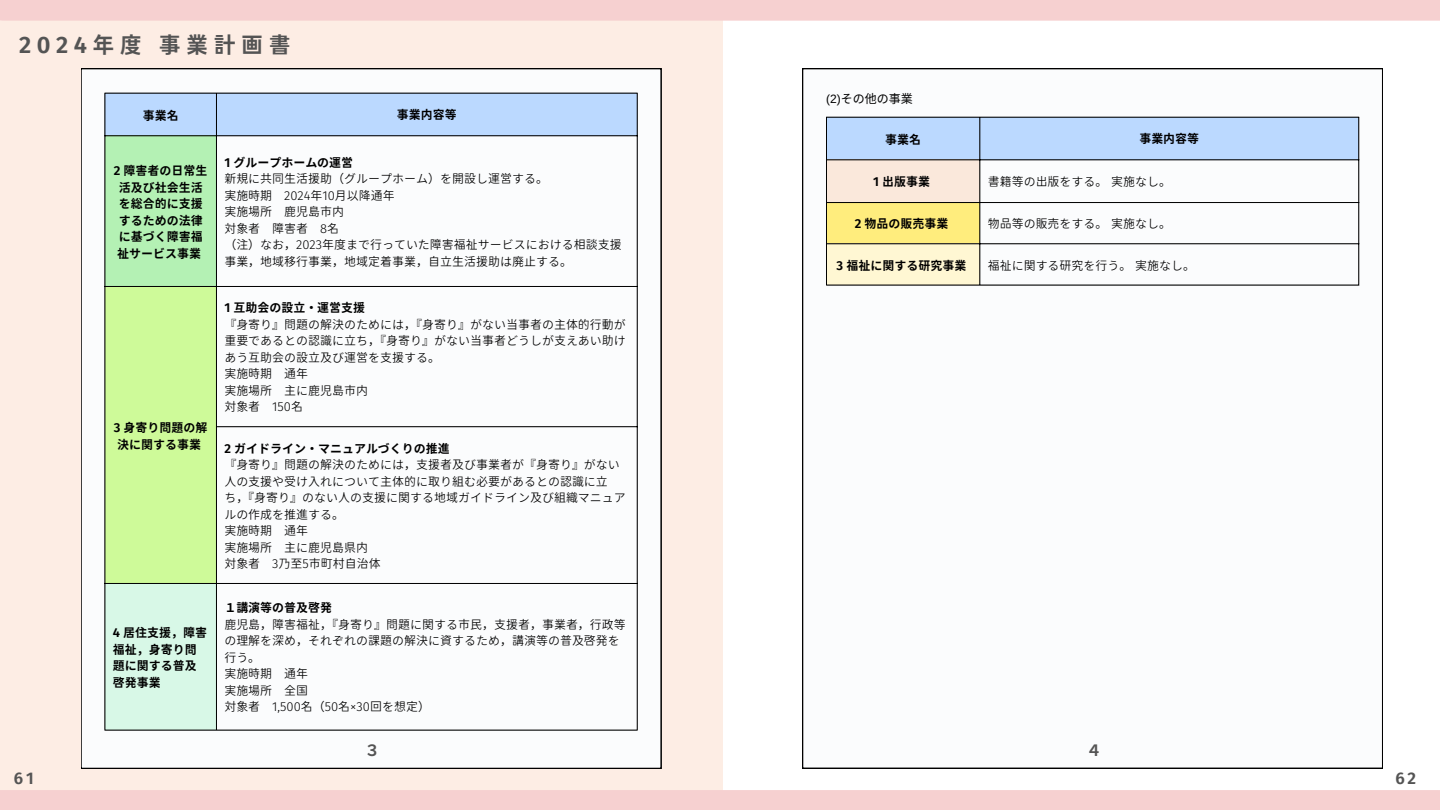
<style>
.page{position:relative;width:1440px;height:810px;background:#fff}
.page>*{position:absolute;margin:0;border:0;box-sizing:border-box;transform-origin:0 0}
.t1{font:700 22px "Glow Sans J";letter-spacing:.25em;color:#545454}
.t2{font:700 15.6px "Glow Sans J";color:#545454}
.t3{font:12px/16.5px "Glow Sans J";color:#000}
.t4{font:700 12px/16.5px "Glow Sans J";color:#000}
.t5{font:12px "Noto Sans CJ Ksc";color:#000}
.s1{font-family:"Arimo"}
</style>
<div class="page">
<div style="left:0;top:0;width:723px;height:810px;background:#fdede4"></div>
<div style="left:0;top:790px;width:1440px;height:20px;background:#f6d0d0"></div>
<div style="left:0;top:0;width:1440px;height:21px;background:#f6d0d0"></div>
<div style="left:81px;top:69px;width:580px;height:699px;background:#fbfcfd"></div>
<div style="left:106px;top:94px;width:531px;height:41px;background:#bbd9ff"></div>
<div style="left:105px;top:136px;width:112px;height:151px;background:#b4f1b4"></div>
<div style="left:105px;top:286px;width:112px;height:298px;background:#cefa99"></div>
<div style="left:105px;top:583px;width:112px;height:147px;background:#d8f8e7"></div>
<hr style="left:105px;top:93px;width:1px;height:637px;background:#000">
<hr style="left:216px;top:93px;width:1px;height:637px;background:#000">
<hr style="left:637px;top:93px;width:1px;height:637px;background:#000">
<hr style="left:105px;top:93px;width:533px;height:1px;background:#000">
<hr style="left:105px;top:135px;width:533px;height:1px;background:#000">
<hr style="left:105px;top:286px;width:533px;height:1px;background:#000">
<hr style="left:216px;top:426px;width:422px;height:1px;background:#000">
<hr style="left:105px;top:583px;width:533px;height:1px;background:#000">
<hr style="left:105px;top:730px;width:533px;height:1px;background:#000">
<svg style="left:803px;top:69px;width:580px;height:699px"></svg>
<div style="left:827px;top:118px;width:531px;height:41px;background:#bbd9ff"></div>
<div style="left:826px;top:160px;width:154px;height:43px;background:#fae8db"></div>
<div style="left:826px;top:202px;width:154px;height:42px;background:#ffed7d"></div>
<div style="left:826px;top:244px;width:154px;height:41px;background:#fff7d3"></div>
<hr style="left:826px;top:118px;width:1px;height:167px;background:#000">
<hr style="left:979px;top:118px;width:1px;height:167px;background:#000">
<hr style="left:1358px;top:118px;width:1px;height:167px;background:#000">
<hr style="left:826px;top:117px;width:533px;height:1px;background:#000">
<hr style="left:826px;top:159px;width:533px;height:1px;background:#000">
<hr style="left:826px;top:202px;width:533px;height:1px;background:#000">
<hr style="left:826px;top:243px;width:533px;height:1px;background:#000">
<hr style="left:826px;top:285px;width:533px;height:1px;background:#000">
<p class="t1" style="left:19px;top:28px;width:273px">2024年度 事業計画書</p>
<p class="t4" style="left:143px;top:106px;width:38px">事業名</p>
<p class="t4" style="left:397px;top:106px;width:61px">事業内容等</p>
<p class="t4" style="left:114px;top:162px;width:91px;text-align:justify">2 障害者の日常生活及び社会生活を総合的に支援するための法律に基づく障害福祉サービス事業</p>
<p class="t4" style="left:114px;top:419px;width:95px">3 身寄り問題の解決に関する事業</p>
<p class="t4" style="left:113px;top:624px;width:96px">4 居住支援，障害福祉，身寄り問題に関する普及啓発事業</p>
<p class="t4" style="left:224px;top:153px;width:130px">1 グループホームの運営</p>
<p class="t3" style="left:224px;top:170px;width:325px">新規に共同生活援助（グループホーム）を開設し運営する。</p>
<p class="t3" style="left:224px;top:186px;width:172px">実施時期 2024年10月以降通年</p>
<p class="t3" style="left:224px;top:203px;width:121px">実施場所 鹿児島市内</p>
<p class="t3" style="left:224px;top:219px;width:116px">対象者 障害者 8名</p>
<p class="t3" style="left:224px;top:236px;width:399px">（注）なお，2023年度まで行っていた障害福祉サービスにおける相談支援事業，地域移行事業，地域定着事業，自立生活援助は廃止する。</p>
<p class="t4" style="left:224px;top:299px;width:142px">1 互助会の設立・ 運営支援</p>
<p class="t3" style="left:224px;top:315px;width:403px;text-align:justify">『身寄り』問題の解決のためには，『身寄り』がない当事者の主体的行動が重要であるとの認識に立ち，『身寄り』がない当事者どうしが支えあい助けあう互助会の設立及び運営を支援する。</p>
<p class="t3" style="left:224px;top:365px;width:85px">実施時期 通年</p>
<p class="t3" style="left:224px;top:381px;width:145px">実施場所 主に鹿児島市内</p>
<p class="t3" style="left:224px;top:398px;width:80px">対象者 150名</p>
<p class="t4" style="left:224px;top:439px;width:227px">2 ガイドライン・ マニュアルづくりの推進</p>
<p class="t3" style="left:224px;top:456px;width:403px">『身寄り』問題の解決のためには，支援者及び事業者が『身寄り』がない人の支援や受け入れについて主体的に取り組む必要があるとの認識に立<br>ち，『身寄り』のない人の支援に関する地域ガイドライン及び組織マニュアルの作成を推進する。</p>
<p class="t3" style="left:224px;top:522px;width:85px">実施時期 通年</p>
<p class="t3" style="left:224px;top:538px;width:145px">実施場所 主に鹿児島県内</p>
<p class="t3" style="left:224px;top:555px;width:158px">対象者 3乃至5市町村自治体</p>
<p class="t4" style="left:224px;top:599px;width:109px">１講演等の普及啓発</p>
<p class="t3" style="left:224px;top:615px;width:403px">鹿児島，障害福祉，『身寄り』問題に関する市民，支援者，事業者，行政等の理解を深め，それぞれの課題の解決に資するため，講演等の普及啓発を行う。</p>
<p class="t3" style="left:224px;top:665px;width:85px">実施時期 通年</p>
<p class="t3" style="left:224px;top:681px;width:85px">実施場所 全国</p>
<p class="t3" style="left:224px;top:698px;width:207px">対象者 1,500名（50名×30回を想定）</p>
<p class="t5" style="left:826px;top:89px;width:88px"><span class="s1">(2)</span>その他の事業</p>
<p class="t4" style="left:885px;top:130px;width:38px">事業名</p>
<p class="t4" style="left:1139px;top:130px;width:61px">事業内容等</p>
<p class="t4" style="left:873px;top:173px;width:59px">1 出版事業</p>
<p class="t3" style="left:988px;top:173px;width:185px">書籍等の出版をする。実施なし。</p>
<p class="t4" style="left:855px;top:215px;width:95px">2 物品の販売事業</p>
<p class="t3" style="left:988px;top:215px;width:185px">物品等の販売をする。実施なし。</p>
<p class="t4" style="left:837px;top:256px;width:131px">3 福祉に関する研究事業</p>
<p class="t3" style="left:988px;top:256px;width:209px">福祉に関する研究を行う。実施なし。</p>
<p class="t2" style="left:365px;top:738px;width:17px">３</p>
<p class="t2" style="left:1086px;top:738px;width:17px">４</p>
<p class="t2" style="left:14px;top:766px;width:21px">61</p>
<h1 class="t2" style="left:1396px;top:766px;width:22px">62</h1>
</div>
